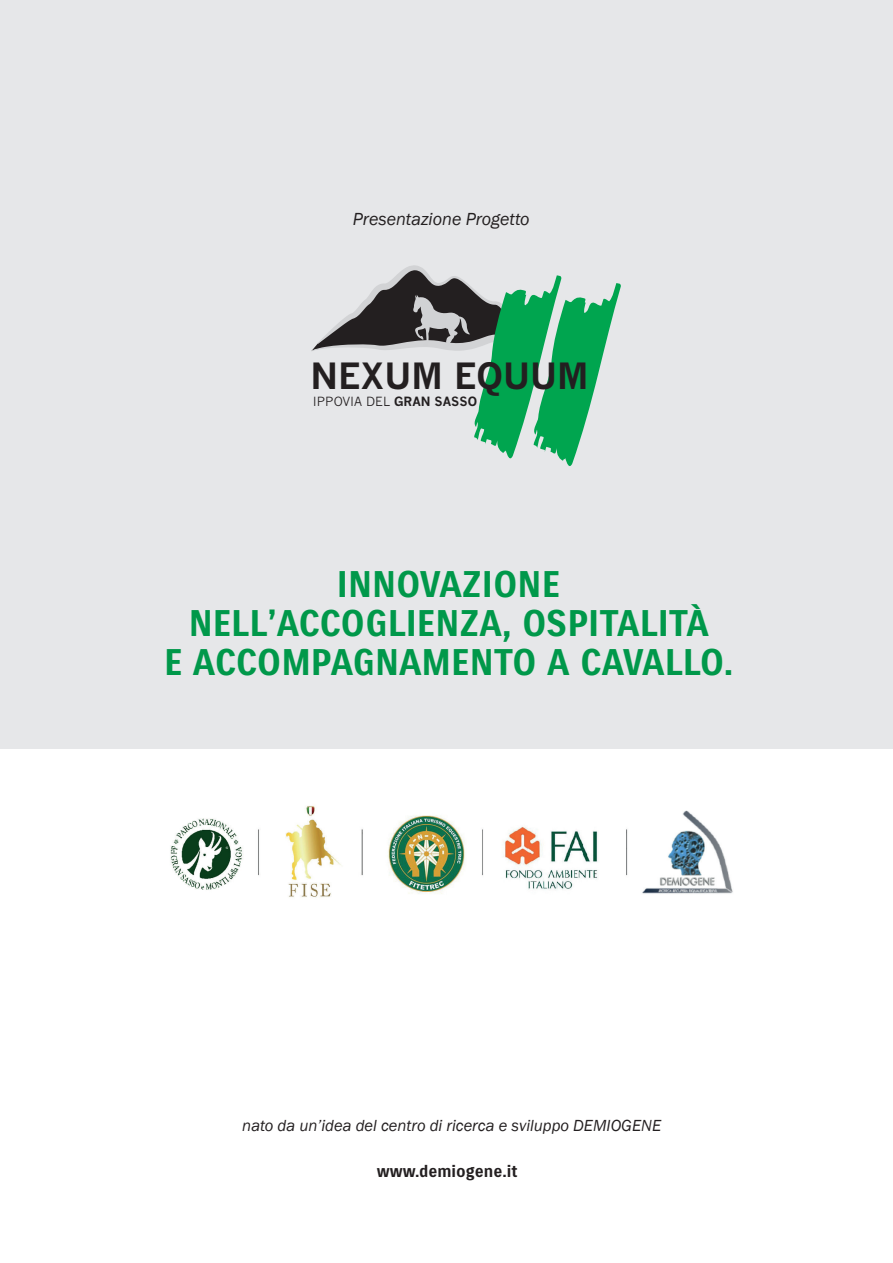
<style>
.page{position:relative;width:893px;height:1263px;background:#fff}
.page>*{position:absolute;margin:0;border:0;box-sizing:border-box;transform-origin:0 0}
.t1{font:700 36px/39px "Suzuki";color:#00984a;text-align:center}
.t2{font:700 35.4px "News Gothic";color:#231f20}
.t3{font:italic 18px "Franklin Gothic";color:#231f20}
.t4{font:italic 16.5px "Franklin Gothic";color:#231f20}
.t5{font:700 16.5px "Suzuki";color:#231f20}
.t6{font:12.6px "News Gothic";color:#231f20}
.s1{font-weight:700}
</style>
<div class="page">
<div style="left:0;top:0;width:893px;height:748px;background:#e6e7e9"></div>
<svg style="left:311px;top:265px;width:310px;height:201px"></svg>
<img style="left:170px;top:806px;width:563px;height:92px">
<p class="t3" style="left:353px;top:208px;width:178px">Presentazione Progetto</p>
<p class="t2" style="left:310px;top:354px;width:280px">NEXUM EQUUM</p>
<p class="t6" style="left:313px;top:394px;width:166px">IPPOVIA DEL <span class="s1">GRAN SASSO</span></p>
<p class="t1" style="left:164px;top:567px;width:571px">INNOVAZIONE<br>NELL’ACCOGLIENZA, OSPITALITÀ<br>E ACCOMPAGNAMENTO A CAVALLO.</p>
<p class="t4" style="left:242px;top:1115px;width:420px">nato da un’idea del centro di ricerca e sviluppo DEMIOGENE</p>
<p class="t5" style="left:377px;top:1163px;width:142px">www.demiogene.it</p>
</div>
